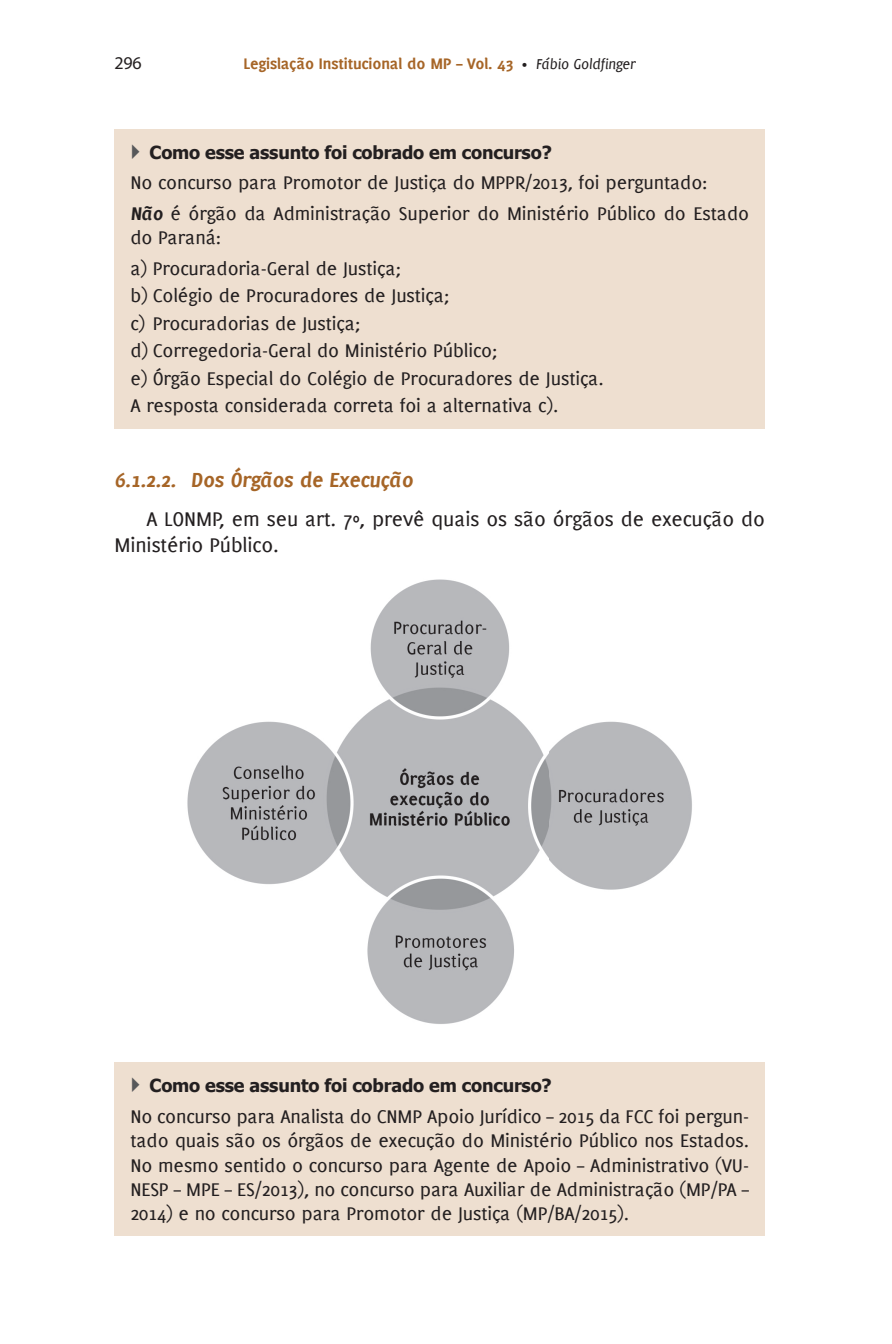
<style>
.page{position:relative;width:892px;height:1344px;background:#fff}
.page>*{position:absolute;margin:0;border:0;box-sizing:border-box;transform-origin:0 0}
.t1{font:italic 700 22.5px "PF Muse";letter-spacing:-.01em;color:#a66527}
.t2{font:21.82px/26.1px "PF Muse";letter-spacing:-.01em;color:#231f20}
.t3{font:20.25px/27.4px "PF Muse";letter-spacing:-.01em;color:#231f20}
.t4{font:700 18px "Tahoma";letter-spacing:-.01em;color:#231f20}
.t5{font:18px "Myriad Pro";color:#231f20}
.t6{font:700 16.88px "PF Muse";letter-spacing:-.01em;color:#a66527}
.s1{font-weight:400;font-size:13.5px;color:#231f20}
.s2{font-weight:400;font-style:italic;font-size:15.75px;color:#231f20}
.s3{font-weight:700;font-style:italic}
</style>
<div class="page">
<div style="left:114px;top:129px;width:651px;height:299px;background:#eedfd0"></div>
<img style="left:187px;top:579px;width:505px;height:445px">
<div style="left:114px;top:1062px;width:651px;height:174px;background:#eedfd0"></div>
<p class="t5" style="left:114px;top:51px;width:29px">296</p>
<p class="t6" style="left:244px;top:53px;width:393px">Legislação Institucional do MP – Vol. 43 <span class="s1">•</span> <span class="s2">Fábio Goldfinger</span></p>
<p class="t4" style="left:149px;top:139px;width:404px">Como esse assunto foi cobrado em concurso?</p>
<p class="t3" style="left:130px;top:167px;width:620px;line-height:30.6px">No concurso para Promotor de Justiça do MPPR/2013, foi perguntado:<br><span class="s3">Não</span> é órgão da Administração Superior do Ministério Público do Estado</p>
<p class="t3" style="left:130px;top:222px;width:272px;line-height:30.6px">do Paraná:<br>a) Procuradoria-Geral de Justiça;</p>
<p class="t3" style="left:130px;top:282px;width:475px">b) Colégio de Procuradores de Justiça;<br>c) Procuradorias de Justiça;<br>d) Corregedoria-Geral do Ministério Público;<br>e) Órgão Especial do Colégio de Procuradores de Justiça.<br>A resposta considerada correta foi a alternativa c).</p>
<p class="t1" style="left:114px;top:466px;width:300px">6.1.2.2. Dos Órgãos de Execução</p>
<p class="t2" style="left:114px;top:506px;width:652px;text-indent:32px">A LONMP, em seu art. 7º, prevê quais os são órgãos de execução do<br>Ministério Público.</p>
<p class="t4" style="left:149px;top:1073px;width:404px">Como esse assunto foi cobrado em concurso?</p>
<p class="t3" style="left:130px;top:1104px;width:620px;line-height:24.3px;text-align:justify">No concurso para Analista do CNMP Apoio Jurídico – 2015 da FCC foi pergun&shy;tado quais são os órgãos de execução do Ministério Público nos Estados.<br>No mesmo sentido o concurso para Agente de Apoio – Administrativo (VU-NESP – MPE – ES/2013), no concurso para Auxiliar de Administração (MP/PA – 2014) e no concurso para Promotor de Justiça (MP/BA/2015).</p>
</div>
